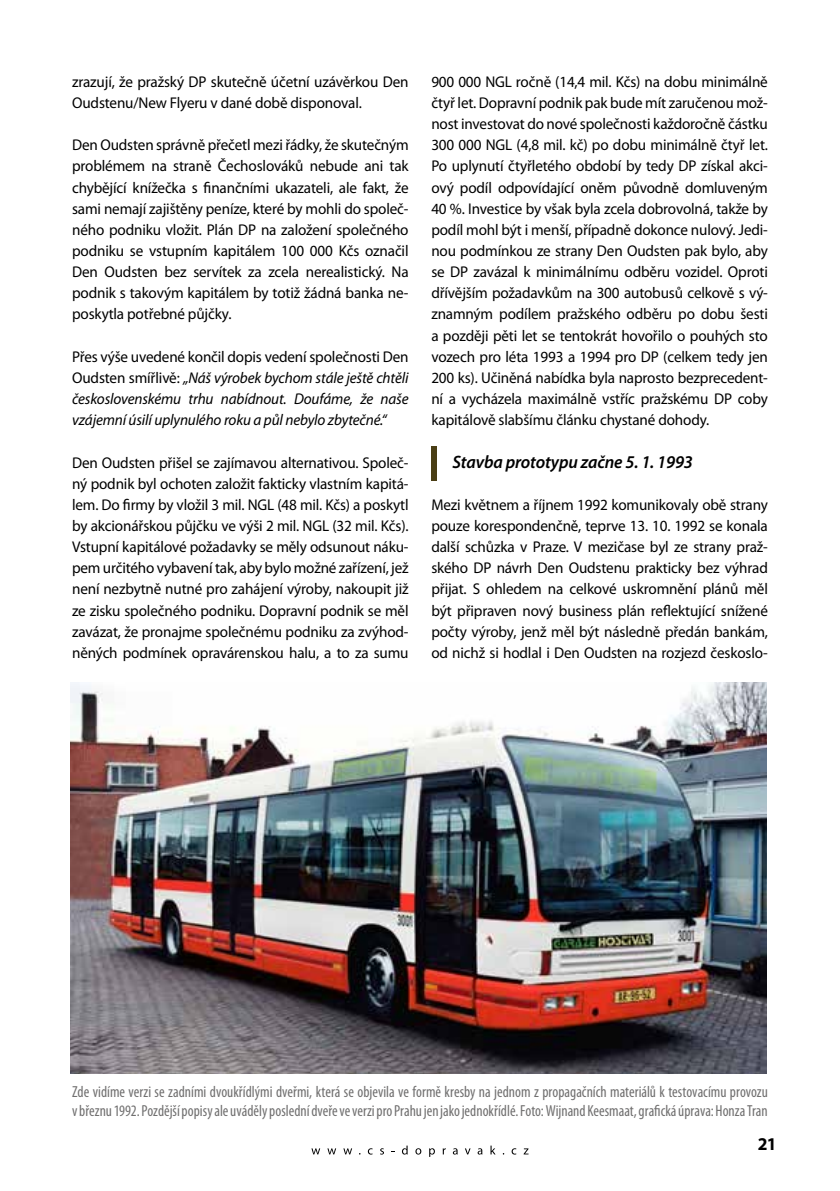
<style>
.page{position:relative;width:840px;height:1191px;background:#fff}
.page>*{position:absolute;margin:0;border:0;box-sizing:border-box;transform-origin:0 0}
.t1{font:italic 600 18px "Myriad Pro";letter-spacing:-.01em;color:#000}
.t2{font:700 18px "Myriad Pro";color:#000}
.t3{font:condensed 16px/19.2px "Myriad Pro";color:#706f6f;scale:.96 1}
.t4{font:15.6px/21.2px "Myriad Pro";letter-spacing:-.01em;color:#000;text-align:justify}
.t5{font:italic 15.6px/21.2px "Myriad Pro";letter-spacing:-.01em;color:#000;text-align:justify}
.s1{font-style:normal}
</style>
<div class="page">
<svg style="left:311px;top:1148px;width:9px;height:6px"></svg>
<svg style="left:327px;top:1148px;width:9px;height:6px"></svg>
<svg style="left:343px;top:1148px;width:9px;height:6px"></svg>
<svg style="left:367px;top:1148px;width:5px;height:6px"></svg>
<svg style="left:380px;top:1148px;width:4px;height:6px"></svg>
<svg style="left:402px;top:1145px;width:5px;height:9px"></svg>
<svg style="left:415px;top:1148px;width:6px;height:6px"></svg>
<svg style="left:429px;top:1148px;width:5px;height:8px"></svg>
<svg style="left:442px;top:1148px;width:3px;height:6px"></svg>
<svg style="left:452px;top:1148px;width:5px;height:6px"></svg>
<svg style="left:465px;top:1148px;width:5px;height:6px"></svg>
<svg style="left:477px;top:1148px;width:5px;height:6px"></svg>
<svg style="left:490px;top:1145px;width:5px;height:9px"></svg>
<svg style="left:511px;top:1148px;width:5px;height:6px"></svg>
<svg style="left:523px;top:1148px;width:5px;height:6px"></svg>
<img style="left:71px;top:682px;width:695px;height:391px">
<div style="left:431px;top:446px;width:6px;height:34px;background:#4a3e15"></div>
<p class="t4" style="left:72px;top:71px;width:338px">zrazují, že pražský DP skutečně účetní uzávěrkou Den<br>Oudstenu/New Flyeru v dané době disponoval.</p>
<p class="t4" style="left:72px;top:134px;width:338px">Den Oudsten správně přečetl mezi řádky, že skutečným problémem na straně Čechoslováků nebude ani tak chybějící knížečka s finančními ukazateli, ale fakt, že sami nemají zajištěny peníze, které by mohli do společ&shy;ného podniku vložit. Plán DP na založení společného podniku se vstupním kapitálem 100 000 Kčs označil Den Oudsten bez servítek za zcela nerealistický. Na podnik s takovým kapitálem by totiž žádná banka ne&shy;poskytla potřebné půjčky.</p>
<p class="t5" style="left:72px;top:346px;width:338px"><span class="s1">Přes výše uvedené končil dopis vedení společnosti Den Oudsten smířlivě:</span> „Náš výrobek bychom stále ještě chtěli československému trhu nabídnout. Doufáme, že naše vzájemní úsilí uplynulého roku a půl nebylo zbytečné.“</p>
<p class="t4" style="left:72px;top:451px;width:338px">Den Oudsten přišel se zajímavou alternativou. Společ&shy;ný podnik byl ochoten založit fakticky vlastním kapitá&shy;lem. Do firmy by vložil 3 mil. NGL (48 mil. Kčs) a poskytl by akcionářskou půjčku ve výši 2 mil. NGL (32 mil. Kčs).<br>Vstupní kapitálové požadavky se měly odsunout náku&shy;pem určitého vybavení tak, aby bylo možné zařízení, jež není nezbytně nutné pro zahájení výroby, nakoupit již ze zisku společného podniku. Dopravní podnik se měl zavázat, že pronajme společnému podniku za zvýhod&shy;něných podmínek opravárenskou halu, a to za sumu</p>
<p class="t4" style="left:431px;top:71px;width:338px">900 000 NGL ročně (14,4 mil. Kčs) na dobu minimálně čtyř let. Dopravní podnik pak bude mít zaručenou mož&shy;nost investovat do nové společnosti každoročně částku 300 000 NGL (4,8 mil. kč) po dobu minimálně čtyř let.<br>Po uplynutí čtyřletého období by tedy DP získal akci&shy;ový podíl odpovídající oněm původně domluveným 40 %. Investice by však byla zcela dobrovolná, takže by podíl mohl být i menší, případně dokonce nulový. Jedi&shy;nou podmínkou ze strany Den Oudsten pak bylo, aby se DP zavázal k minimálnímu odběru vozidel. Oproti dřívějším požadavkům na 300 autobusů celkově s vý&shy;znamným podílem pražského odběru po dobu šesti a později pěti let se tentokrát hovořilo o pouhých sto vozech pro léta 1993 a 1994 pro DP (celkem tedy jen 200 ks). Učiněná nabídka byla naprosto bezprecedent&shy;ní a vycházela maximálně vstříc pražskému DP coby kapitálově slabšímu článku chystané dohody.</p>
<p class="t1" style="left:452px;top:450px;width:242px">Stavba prototypu začne 5. 1. 1993</p>
<p class="t4" style="left:431px;top:494px;width:338px">Mezi květnem a říjnem 1992 komunikovaly obě strany pouze korespondenčně, teprve 13. 10. 1992 se konala další schůzka v Praze. V mezičase byl ze strany praž&shy;ského DP návrh Den Oudstenu prakticky bez výhrad přijat. S ohledem na celkové uskromnění plánů měl být připraven nový business plán reflektující snížené počty výroby, jenž měl být následně předán bankám, od nichž si hodlal i Den Oudsten na rozjezd českoslo-</p>
<p class="t3" style="left:72px;top:1082px;width:726px">Zde vidíme verzi se zadními dvoukřídlými dveřmi, která se objevila ve formě kresby na jednom z propagačních materiálů k testovacímu provozu v březnu 1992. Pozdější popisy ale uváděly poslední dveře ve verzi pro Prahu jen jako jednokřídlé. Foto: Wijnand Keesmaat, grafická úprava: Honza Tran</p>
<p class="t2" style="left:757px;top:1132px;width:20px">21</p>
</div>
